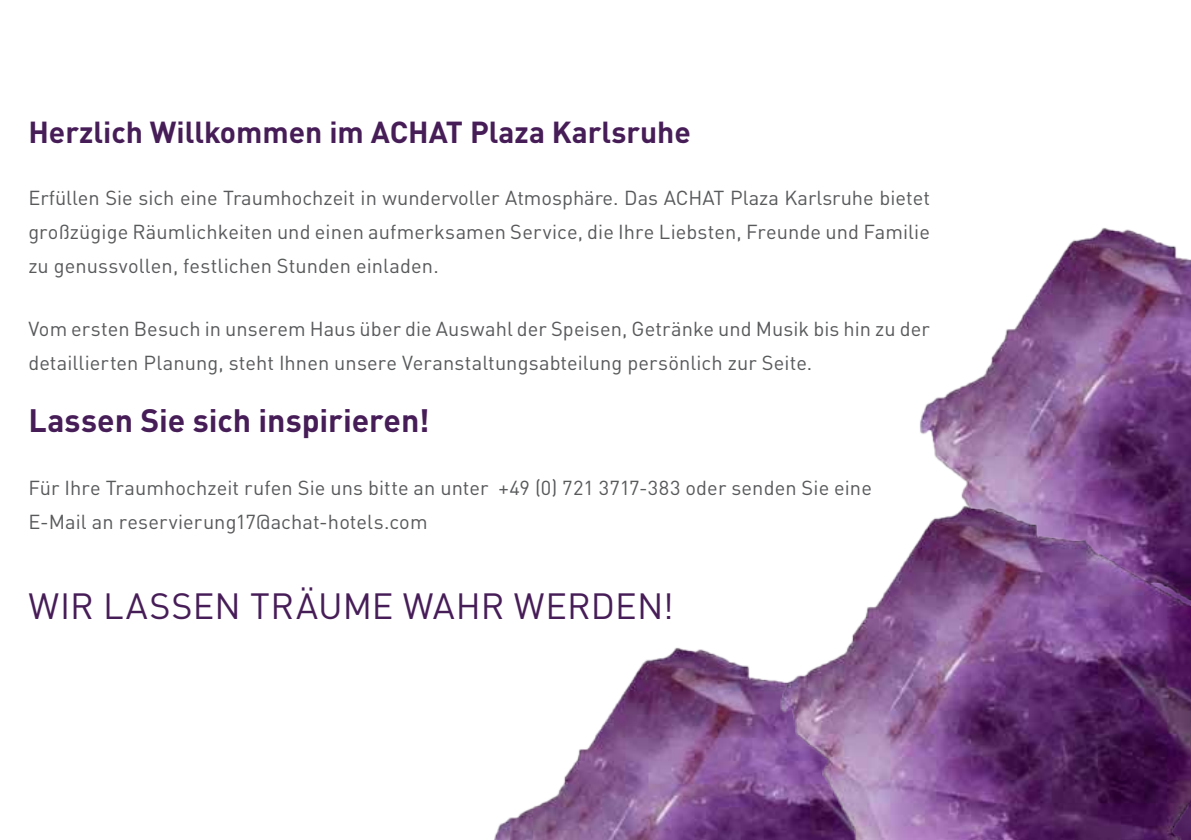
<style>
.page{position:relative;width:1191px;height:840px;background:#fff}
.page>*{position:absolute;margin:0;border:0;box-sizing:border-box;transform-origin:0 0}
.t1{font:36px "DIN Pro";letter-spacing:.015em;color:#471d58}
.t2{font:700 32px "DIN Pro";letter-spacing:-.005em;color:#471d58}
.t3{font:700 30px "DIN Pro";color:#471d58}
.t4{font:20px/34px "DIN Pro";letter-spacing:.005em;color:#58595b}
</style>
<div class="page">
<img style="left:920px;top:227px;width:271px;height:276px">
<img style="left:494px;top:647px;width:282px;height:192px">
<img style="left:776px;top:503px;width:415px;height:336px">
<h3 class="t3" style="left:28px;top:107px;width:664px">Herzlich Willkommen im ACHAT Plaza Karlsruhe</h3>
<p class="t4" style="left:28px;top:179px;width:903px;text-align:justify">Erfüllen Sie sich eine Traumhochzeit in wundervoller Atmosphäre. Das ACHAT Plaza Karlsruhe bietet großzügige Räumlichkeiten und einen aufmerksamen Service, die Ihre Liebsten, Freunde und Familie zu genussvollen, festlichen Stunden einladen.</p>
<p class="t4" style="left:28px;top:309px;width:903px">Vom ersten Besuch in unserem Haus über die Auswahl der Speisen, Getränke und Musik bis hin zu der detaillierten Planung, steht Ihnen unsere Veranstaltungsabteilung persönlich zur Seite.</p>
<h2 class="t2" style="left:28px;top:393px;width:403px">Lassen Sie sich inspirieren!</h2>
<p class="t4" style="left:28px;top:468px;width:845px">Für Ihre Traumhochzeit rufen Sie uns bitte an unter +49 (0) 721 3717-383 oder senden Sie eine<br>E-Mail an reservierung17@achat-hotels.com</p>
<h1 class="t1" style="left:29px;top:577px;width:97px">Wir lasse</h1>
<h1 class="t1" style="left:215px;top:577px;width:214px">n Träume wahr</h1>
<h1 class="t1" style="left:514px;top:577px;width:26px">werde</h1>
<h1 class="t1" style="left:637px;top:577px;width:38px">n!</h1>
</div>
